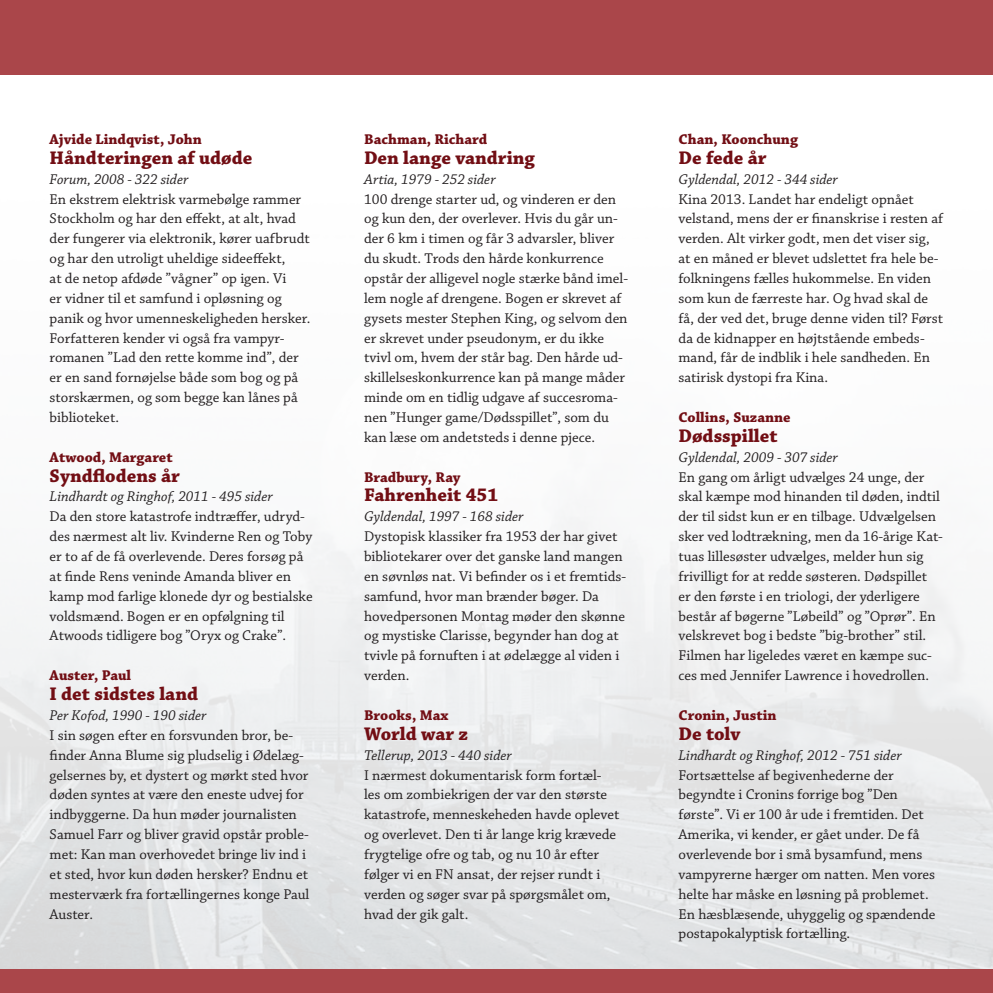
<style>
.page{position:relative;width:993px;height:993px;background:#fff}
.page>*{position:absolute;margin:0;border:0;box-sizing:border-box;transform-origin:0 0}
.t1{font:700 19.25px "Chaparral Pro";color:#720e14}
.t2{font:14.88px/19.8px "Chaparral Pro";color:#231f20}
.t3{font:italic 14.88px "Chaparral Pro";color:#231f20}
.t4{font:700 14.88px "Chaparral Pro";color:#720e14}
</style>
<div class="page">
<div style="left:0;top:0;width:992px;height:75px;background:#aa464a"></div>
<div style="left:0;top:969px;width:992px;height:23px;background:#aa464a"></div>
<p class="t4" style="left:50px;top:130px;width:154px">Ajvide Lindqvist, John</p>
<p class="t1" style="left:50px;top:146px;width:204px">Håndteringen af udøde</p>
<p class="t3" style="left:50px;top:171px;width:140px">Forum, 2008 - 322 sider</p>
<p class="t2" style="left:50px;top:189px;width:262px">En ekstrem elektrisk varmebølge rammer Stockholm og har den effekt, at alt, hvad der fungerer via elektronik, kører uafbrudt og har den utroligt uheldige sideeffekt,<br>at de netop afdøde ”vågner” op igen. Vi<br>er vidner til et samfund i opløsning og panik og hvor umenneskeligheden hersker.<br>Forfatteren kender vi også fra vampyr&shy;romanen ”Lad den rette komme ind”, der er en sand fornøjelse både som bog og på storskærmen, og som begge kan lånes på biblioteket.</p>
<p class="t4" style="left:50px;top:448px;width:124px">Atwood, Margaret</p>
<p class="t1" style="left:50px;top:464px;width:132px">Syndflodens år</p>
<p class="t3" style="left:50px;top:488px;width:225px">Lindhardt og Ringhof, 2011 - 495 sider</p>
<p class="t2" style="left:50px;top:507px;width:264px">Da den store katastrofe indtræffer, udryd&shy;des nærmest alt liv. Kvinderne Ren og Toby er to af de få overlevende. Deres forsøg på at finde Rens veninde Amanda bliver en kamp mod farlige klonede dyr og bestialske voldsmænd. Bogen er en opfølgning til Atwoods tidligere bog ”Oryx og Crake”.</p>
<p class="t4" style="left:50px;top:666px;width:83px">Auster, Paul</p>
<p class="t1" style="left:50px;top:682px;width:150px">I det sidstes land</p>
<p class="t3" style="left:50px;top:706px;width:158px">Per Kofod, 1990 - 190 sider</p>
<p class="t2" style="left:50px;top:725px;width:261px">I sin søgen efter en forsvunden bror, be&shy;finder Anna Blume sig pludselig i Ødelæg&shy;gelsernes by, et dystert og mørkt sted hvor døden syntes at være den eneste udvej for indbyggerne. Da hun møder journalisten Samuel Farr og bliver gravid opstår proble&shy;met: Kan man overhovedet bringe liv ind i et sted, hvor kun døden hersker? Endnu et mesterværk fra fortællingernes konge Paul Auster.</p>
<p class="t4" style="left:364px;top:130px;width:124px">Bachman, Richard</p>
<p class="t1" style="left:364px;top:146px;width:172px">Den lange vandring</p>
<p class="t3" style="left:364px;top:171px;width:133px">Artia, 1979 - 252 sider</p>
<p class="t2" style="left:364px;top:189px;width:265px">100 drenge starter ud, og vinderen er den og kun den, der overlever. Hvis du går un&shy;der 6 km i timen og får 3 advarsler, bliver du skudt. Trods den hårde konkurrence opstår der alligevel nogle stærke bånd imel&shy;lem nogle af drengene. Bogen er skrevet af gysets mester Stephen King, og selvom den er skrevet under pseudonym, er du ikke tvivl om, hvem der står bag. Den hårde ud&shy;skillelseskonkurrence kan på mange måder minde om en tidlig udgave af succesroma&shy;nen ”Hunger game/Dødsspillet”, som du kan læse om andetsteds i denne pjece.</p>
<p class="t4" style="left:364px;top:468px;width:98px">Bradbury, Ray</p>
<p class="t1" style="left:364px;top:484px;width:136px">Fahrenheit 451</p>
<p class="t3" style="left:364px;top:508px;width:161px">Gyldendal, 1997 - 168 sider</p>
<p class="t2" style="left:364px;top:527px;width:264px">Dystopisk klassiker fra 1953 der har givet bibliotekarer over det ganske land mangen en søvnløs nat. Vi befinder os i et fremtids&shy;samfund, hvor man brænder bøger. Da hovedpersonen Montag møder den skønne og mystiske Clarisse, begynder han dog at tvivle på fornuften i at ødelægge al viden i verden.</p>
<p class="t4" style="left:364px;top:706px;width:86px">Brooks, Max</p>
<p class="t1" style="left:364px;top:722px;width:106px">World war z</p>
<p class="t3" style="left:364px;top:746px;width:149px">Tellerup, 2013 - 440 sider</p>
<p class="t2" style="left:364px;top:765px;width:257px">I nærmest dokumentarisk form fortæl&shy;les om zombiekrigen der var den største katastrofe, menneskeheden havde oplevet og overlevet. Den ti år lange krig krævede frygtelige ofre og tab, og nu 10 år efter følger vi en FN ansat, der rejser rundt i verden og søger svar på spørgsmålet om, hvad der gik galt.</p>
<p class="t4" style="left:678px;top:130px;width:121px">Chan, Koonchung</p>
<p class="t1" style="left:678px;top:146px;width:90px">De fede år</p>
<p class="t3" style="left:678px;top:171px;width:161px">Gyldendal, 2012 - 344 sider</p>
<p class="t2" style="left:678px;top:189px;width:266px">Kina 2013. Landet har endeligt opnået velstand, mens der er finanskrise i resten af verden. Alt virker godt, men det viser sig, at en måned er blevet udslettet fra hele be&shy;folkningens fælles hukommelse. En viden som kun de færreste har. Og hvad skal de få, der ved det, bruge denne viden til? Først da de kidnapper en højtstående embeds&shy;mand, får de indblik i hele sandheden. En satirisk dystopi fra Kina.</p>
<p class="t4" style="left:678px;top:408px;width:114px">Collins, Suzanne</p>
<p class="t1" style="left:678px;top:424px;width:101px">Dødsspillet</p>
<p class="t3" style="left:678px;top:448px;width:161px">Gyldendal, 2009 - 307 sider</p>
<p class="t2" style="left:678px;top:467px;width:266px">En gang om årligt udvælges 24 unge, der skal kæmpe mod hinanden til døden, indtil der til sidst kun er en tilbage. Udvælgelsen sker ved lodtrækning, men da 16-årige Kat&shy;tuas lillesøster udvælges, melder hun sig frivilligt for at redde søsteren. Dødspillet er den første i en triologi, der yderligere består af bøgerne ”Løbeild” og ”Oprør”. En velskrevet bog i bedste ”big-brother” stil.<br>Filmen har ligeledes været en kæmpe suc&shy;ces med Jennifer Lawrence i hovedrollen.</p>
<p class="t4" style="left:678px;top:706px;width:99px">Cronin, Justin</p>
<p class="t1" style="left:678px;top:722px;width:63px">De tolv</p>
<p class="t3" style="left:678px;top:746px;width:225px">Lindhardt og Ringhof, 2012 - 751 sider</p>
<p class="t2" style="left:678px;top:765px;width:258px">Fortsættelse af begivenhederne der begyndte i Cronins forrige bog ”Den første”. Vi er 100 år ude i fremtiden. Det Amerika, vi kender, er gået under. De få overlevende bor i små bysamfund, mens vampyrerne hærger om natten. Men vores helte har måske en løsning på problemet.<br>En hæsblæsende, uhyggelig og spændende postapokalyptisk fortælling.</p>
</div>
